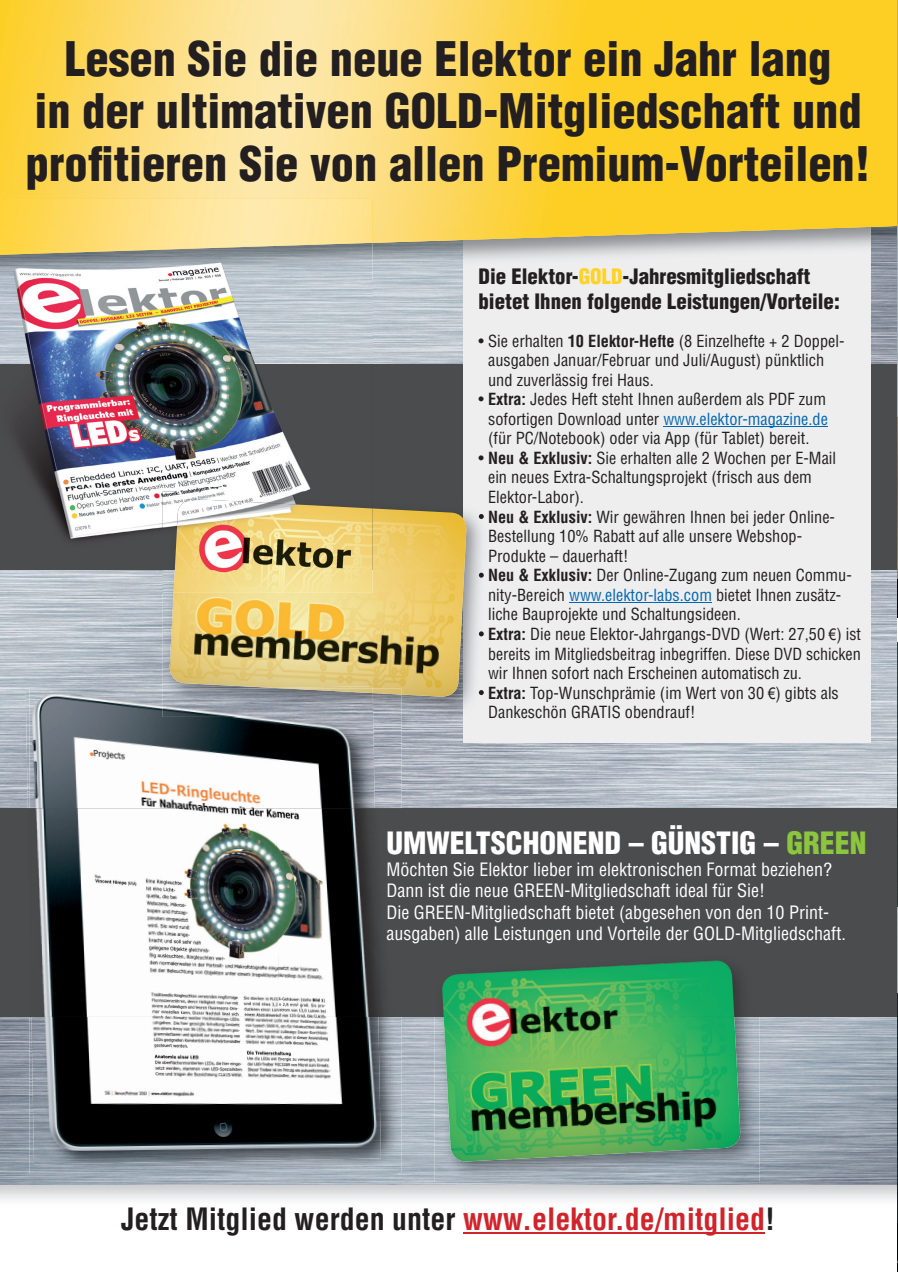
<style>
.page{position:relative;width:898px;height:1272px;background:#fff}
.page>*{position:absolute;margin:0;border:0;box-sizing:border-box;transform-origin:0 0}
.t1{font:900 condensed 46.5px/52.5px "Helvetica";color:#231f20;text-align:center}
.t2{font:700 condensed 30px "Helvetica";color:#231f20}
.t3{font:900 condensed 30px "Helvetica";color:#fff}
.t4{font:900 condensed 20.7px/24.9px "Helvetica";color:#231f20}
.t5{font:condensed 18px/21.6px "Helvetica";color:#fff}
.t6{font:condensed 16.35px/19.5px "Helvetica";color:#231f20}
.s1{color:#ffd224}
.s2{font-weight:700}
.s3{color:#0166b3}
.s4{font-family:"Arial Narrow";font-stretch:normal}
.s5{color:#8bc63e}
.s6{color:#d1232a}
</style>
<div class="page">
<img style="left:870px;top:280px;width:26px;height:84px">
<img style="left:0;top:593px;width:163px;height:112px">
<img style="left:864px;top:570px;width:32px;height:238px">
<img style="left:0;top:1016px;width:31px;height:168px">
<img style="left:396px;top:1016px;width:51px;height:168px">
<img style="left:708px;top:1016px;width:188px;height:168px">
<div style="left:0;top:364px;width:896px;height:206px;background:#4b4c4d"></div>
<div style="left:0;top:808px;width:896px;height:208px;background:#4b4c4d"></div>
<div style="left:463px;top:200px;width:407px;height:542px;background:#eeeeef"></div>
<img style="left:372px;top:255px;width:524px;height:25px">
<img style="left:463px;top:255px;width:407px;height:25px">
<svg style="left:372px;top:235px;width:524px;height:20px"></svg>
<img style="left:0;top:0;width:548px;height:226px">
<div style="left:548px;top:0;width:348px;height:235px;background:#fdcf24"></div>
<img style="left:372px;top:226px;width:250px;height:17px">
<hr style="left:463px;top:1232px;width:301px;height:1px;background:#d1232a">
<img style="left:29px;top:688px;width:372px;height:485px">
<img style="left:378px;top:808px;width:23px;height:208px">
<img style="left:26px;top:692px;width:3px;height:116px">
<img style="left:29px;top:689px;width:345px;height:119px">
<img style="left:31px;top:1016px;width:350px;height:148px">
<img style="left:29px;top:808px;width:246px;height:208px">
<img style="left:275px;top:808px;width:103px;height:208px">
<hr style="left:663px;top:426px;width:164px;height:1px;background:#0166b3">
<hr style="left:569px;top:602px;width:142px;height:1px;background:#0166b3">
<img style="left:401px;top:697px;width:62px;height:20px">
<img style="left:163px;top:593px;width:7px;height:95px">
<img style="left:373px;top:697px;width:28px;height:20px">
<img style="left:163px;top:688px;width:210px;height:29px">
<svg style="left:478px;top:514px;width:6px;height:8px"></svg>
<svg style="left:478px;top:572px;width:6px;height:9px"></svg>
<svg style="left:478px;top:631px;width:6px;height:9px"></svg>
<svg style="left:478px;top:690px;width:6px;height:6px"></svg>
<img style="left:170px;top:570px;width:293px;height:127px">
<img style="left:372px;top:508px;width:91px;height:62px">
<img style="left:463px;top:518px;width:3px;height:76px">
<img style="left:288px;top:688px;width:113px;height:6px">
<img style="left:274px;top:686px;width:98px;height:2px">
<img style="left:0;top:255px;width:372px;height:109px">
<img style="left:15px;top:364px;width:211px;height:124px">
<img style="left:226px;top:364px;width:85px;height:127px">
<img style="left:39px;top:488px;width:138px;height:53px">
<img style="left:177px;top:488px;width:49px;height:3px">
<img style="left:0;top:199px;width:372px;height:56px">
<img style="left:163px;top:491px;width:142px;height:79px">
<img style="left:173px;top:570px;width:199px;height:23px">
<img style="left:175px;top:499px;width:197px;height:71px">
<img style="left:434px;top:974px;width:325px;height:207px">
<img style="left:443px;top:1016px;width:297px;height:145px">
<img style="left:442px;top:960px;width:292px;height:56px">
<img style="left:897px;top:1px;width:1px;height:417px">
<svg style="left:897px;top:418px;width:1px;height:161px"></svg>
<hr style="left:897px;top:579px;width:1px;height:38px;background:#010209">
<img style="left:897px;top:642px;width:1px;height:351px">
<img style="left:897px;top:993px;width:1px;height:230px">
<hr style="left:897px;top:1223px;width:1px;height:48px;background:#010209">
<h1 class="t1" style="left:26px;top:32px;width:845px">Lesen Sie die neue Elektor ein Jahr lang<br>in der ultimativen GOLD-Mitgliedschaft und profitieren Sie von allen Premium-Vorteilen!</h1>
<p class="t4" style="left:478px;top:264px;width:362px">Die Elektor-<span class="s1">GOLD</span>-Jahresmitgliedschaft bietet Ihnen folgende Leistungen/Vorteile:</p>
<p class="t6" style="left:488px;top:331px;width:358px;text-indent:-10px">• Sie erhalten <span class="s2">10 Elektor-Hefte</span> (8 Einzelhefte + 2 Doppel&shy;ausgaben Januar/Februar und Juli/August) pünktlich und zuverlässig frei Haus.</p>
<p class="t6" style="left:478px;top:389px;width:351px;text-align:center">• <span class="s2">Extra:</span> Jedes Heft steht Ihnen außerdem als PDF zum sofortigen Download unter <span class="s3">www.elektor-magazine.de </span>(für PC/Notebook) oder via App (für Tablet) bereit.</p>
<p class="t6" style="left:488px;top:448px;width:349px;text-indent:-10px">• <span class="s2">Neu &amp; Exklusiv:</span> Sie erhalten alle 2 Wochen per E-Mail ein neues Extra-Schaltungsprojekt (frisch aus dem<br>Elektor-Labor).</p>
<p class="t6" style="left:488px;top:507px;width:348px;text-indent:-10px">• <span class="s2">Neu &amp; Exklusiv:</span> Wir gewähren Ihnen bei jeder Online-<br>Bestellung 10% Rabatt auf alle unsere Webshop-<br>Produkte – dauerhaft!</p>
<p class="t6" style="left:488px;top:565px;width:365px;text-indent:-10px">• <span class="s2">Neu &amp; Exklusiv:</span> Der Online-Zugang zum neuen Commu&shy;nity-Bereich <span class="s3">www.elektor-labs.com</span> bietet Ihnen zusätz&shy;liche Bauprojekte und Schaltungsideen.</p>
<p class="t6" style="left:488px;top:624px;width:374px;text-align:justify;text-indent:-9px">• <span class="s2">Extra:</span> Die neue Elektor-Jahrgangs-DVD (Wert: 27,50 <span class="s4">€</span>) ist bereits im Mitgliedsbeitrag inbegriffen. Diese DVD schicken wir Ihnen sofort nach Erscheinen automatisch zu.</p>
<p class="t6" style="left:488px;top:683px;width:352px;text-indent:-10px">• <span class="s2">Extra:</span> Top-Wunschprämie (im Wert von 30 <span class="s4">€</span>) gibts als<br>Dankeschön GRATIS obendrauf!</p>
<h2 class="t3" style="left:386px;top:824px;width:481px">UMWELTSCHONEND – GÜNSTIG – <span class="s5">GREEN</span></h2>
<p class="t5" style="left:386px;top:858px;width:461px">Möchten Sie Elektor lieber im elektronischen Format beziehen?<br>Dann ist die neue GREEN-Mitgliedschaft ideal für Sie!<br>Die GREEN-Mitgliedschaft bietet (abgesehen von den 10 Print&shy;ausgaben) alle Leistungen und Vorteile der GOLD-Mitgliedschaft.</p>
<h2 class="t2" style="left:121px;top:1200px;width:655px">Jetzt Mitglied werden unter <span class="s6">www.elektor.de/mitglied</span>!</h2>
</div>
